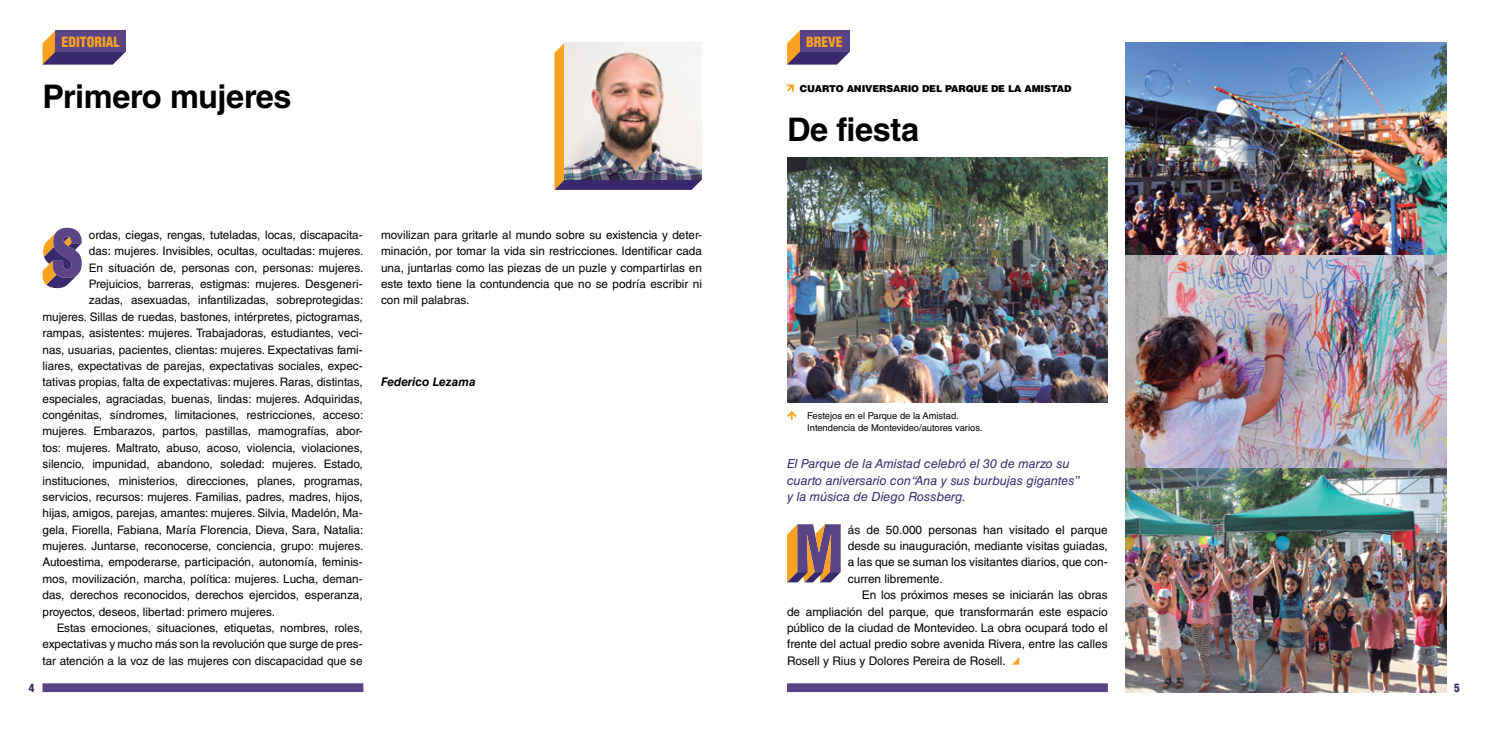
<style>
.page{position:relative;width:1489px;height:745px;background:#fff}
.page>*{position:absolute;margin:0;border:0;box-sizing:border-box;transform-origin:0 0}
.t1{font:700 32.5px "Helvetica LT Std";letter-spacing:-.01em;color:#000}
.t2{font:900 condensed 13.75px "Helvetica LT Std";color:#faa21f}
.t3{font:italic 12.5px/16.4px "Helvetica LT Std";color:#38286c}
.t4{font:11.88px/16.4px "Helvetica LT Std";color:#000;text-align:justify}
.t5{font:italic 700 11.88px "Helvetica LT Std";color:#000}
.t6{font:11.75px/16.4px "Helvetica LT Std";color:#000;text-align:justify}
.t7{font:900 condensed 11.25px "Helvetica LT Std";color:#38286c}
.t8{font:900 9.5px "Helvetica LT Std";letter-spacing:-.015em;color:#000}
.t9{font:9.38px/12.5px "Helvetica LT Std";color:#000}
</style>
<div class="page">
<div style="left:43px;top:682px;width:320px;height:9px;background:#5a4486"></div>
<svg style="left:43px;top:31px;width:83px;height:34px"></svg>
<div style="left:55px;top:30px;width:71px;height:22px;background:#5a4486"></div>
<svg style="left:787px;top:31px;width:62px;height:34px"></svg>
<div style="left:799px;top:30px;width:50px;height:22px;background:#5a4486"></div>
<svg style="left:554px;top:43px;width:147px;height:147px;background:#9a6c53"></svg>
<img style="left:564px;top:43px;width:137px;height:136px">
<svg style="left:43px;top:227px;width:39px;height:61px"></svg>
<div style="left:787px;top:682px;width:320px;height:9px;background:#5a4486"></div>
<svg style="left:787px;top:84px;width:7px;height:8px"></svg>
<svg style="left:787px;top:524px;width:53px;height:58px;background:#966e6d"></svg>
<img style="left:1125px;top:43px;width:321px;height:648px">
<img style="left:787px;top:157px;width:320px;height:245px">
<svg style="left:1012px;top:657px;width:7px;height:7px"></svg>
<svg style="left:787px;top:411px;width:10px;height:8px"></svg>
<p class="t2" style="left:62px;top:33px;width:60px">EDITORIAL</p>
<p class="t2" style="left:806px;top:33px;width:38px">BREVE</p>
<h1 class="t1" style="left:43px;top:77px;width:250px">Primero mujeres</h1>
<p class="t6" style="left:89px;top:226px;width:275px">ordas, ciegas, rengas, tuteladas, locas, discapacita-</p>
<p class="t6" style="left:89px;top:243px;width:276px">das: mujeres. Invisibles, ocultas, ocultadas: mujeres.</p>
<p class="t6" style="left:89px;top:259px;width:276px">En situación de, personas con, personas: mujeres.</p>
<p class="t6" style="left:89px;top:275px;width:275px">Prejuicios, barreras, estigmas: mujeres. Desgeneri-</p>
<p class="t6" style="left:89px;top:292px;width:276px">zadas, asexuadas, infantilizadas, sobreprotegidas:</p>
<p class="t6" style="left:43px;top:308px;width:322px">mujeres. Sillas de ruedas, bastones, intérpretes, pictogramas,</p>
<p class="t6" style="left:43px;top:324px;width:321px">rampas, asistentes: mujeres. Trabajadoras, estudiantes, veci-</p>
<p class="t6" style="left:43px;top:341px;width:322px">nas, usuarias, pacientes, clientas: mujeres. Expectativas fami-</p>
<p class="t6" style="left:43px;top:357px;width:322px">liares, expectativas de parejas, expectativas sociales, expec-</p>
<p class="t6" style="left:43px;top:374px;width:322px">tativas propias, falta de expectativas: mujeres. Raras, distintas,</p>
<p class="t6" style="left:43px;top:390px;width:321px">especiales, agraciadas, buenas, lindas: mujeres. Adquiridas,</p>
<p class="t6" style="left:43px;top:406px;width:322px">congénitas, síndromes, limitaciones, restricciones, acceso:</p>
<p class="t6" style="left:43px;top:423px;width:322px">mujeres. Embarazos, partos, pastillas, mamografías, abor-</p>
<p class="t6" style="left:43px;top:439px;width:321px">tos: mujeres. Maltrato, abuso, acoso, violencia, violaciones,</p>
<p class="t6" style="left:43px;top:455px;width:322px">silencio, impunidad, abandono, soledad: mujeres. Estado,</p>
<p class="t6" style="left:43px;top:472px;width:321px">instituciones, ministerios, direcciones, planes, programas,</p>
<p class="t6" style="left:43px;top:488px;width:321px">servicios, recursos: mujeres. Familias, padres, madres, hijos,</p>
<p class="t6" style="left:43px;top:504px;width:322px">hijas, amigos, parejas, amantes: mujeres. Silvia, Madelón, Ma-</p>
<p class="t6" style="left:43px;top:521px;width:322px">gela, Fiorella, Fabiana, María Florencia, Dieva, Sara, Natalia:</p>
<p class="t6" style="left:43px;top:537px;width:322px">mujeres. Juntarse, reconocerse, conciencia, grupo: mujeres.</p>
<p class="t6" style="left:43px;top:553px;width:322px">Autoestima, empoderarse, participación, autonomía, feminis-</p>
<p class="t6" style="left:43px;top:570px;width:322px">mos, movilización, marcha, política: mujeres. Lucha, deman-</p>
<p class="t6" style="left:43px;top:586px;width:321px">das, derechos reconocidos, derechos ejercidos, esperanza,</p>
<p class="t6" style="left:43px;top:602px;width:234px">proyectos, deseos, libertad: primero mujeres.</p>
<p class="t6" style="left:57px;top:619px;width:307px">Estas emociones, situaciones, etiquetas, nombres, roles,</p>
<p class="t6" style="left:43px;top:635px;width:322px">expectativas y mucho más son la revolución que surge de pres-</p>
<p class="t6" style="left:43px;top:651px;width:321px">tar atención a la voz de las mujeres con discapacidad que se</p>
<p class="t6" style="left:381px;top:226px;width:322px">movilizan para gritarle al mundo sobre su existencia y deter&shy;minación, por tomar la vida sin restricciones. Identificar cada una, juntarlas como las piezas de un puzle y compartirlas en este texto tiene la contundencia que no se podría escribir ni con mil palabras.</p>
<p class="t5" style="left:381px;top:374px;width:96px">Federico Lezama</p>
<p class="t8" style="left:799px;top:82px;width:273px">CUARTO ANIVERSARIO DEL PARQUE DE LA AMISTAD</p>
<h1 class="t1" style="left:787px;top:109px;width:134px">De fiesta</h1>
<p class="t9" style="left:807px;top:409px;width:177px">Festejos en el Parque de la Amistad.<br>Intendencia de Montevideo/autores varios.</p>
<p class="t3" style="left:787px;top:455px;width:294px">El Parque de la Amistad celebró el 30 de marzo su cuarto aniversario con “Ana y sus burbujas gigantes” y la música de Diego Rossberg.</p>
<p class="t4" style="left:847px;top:521px;width:261px">ás de 50.000 personas han visitado el parque desde su inauguración, mediante visitas guiadas, a las que se suman los visitantes diarios, que con&shy;curren libremente.</p>
<p class="t4" style="left:787px;top:586px;width:322px;text-indent:75px">En los próximos meses se iniciarán las obras de ampliación del parque, que transformarán este espacio público de la ciudad de Montevideo. La obra ocupará todo el frente del actual predio sobre avenida Rivera, entre las calles Rosell y Rius y Dolores Pereira de Rosell.</p>
<p class="t7" style="left:29px;top:679px;width:7px">4</p>
<p class="t7" style="left:1453px;top:680px;width:7px">5</p>
</div>
